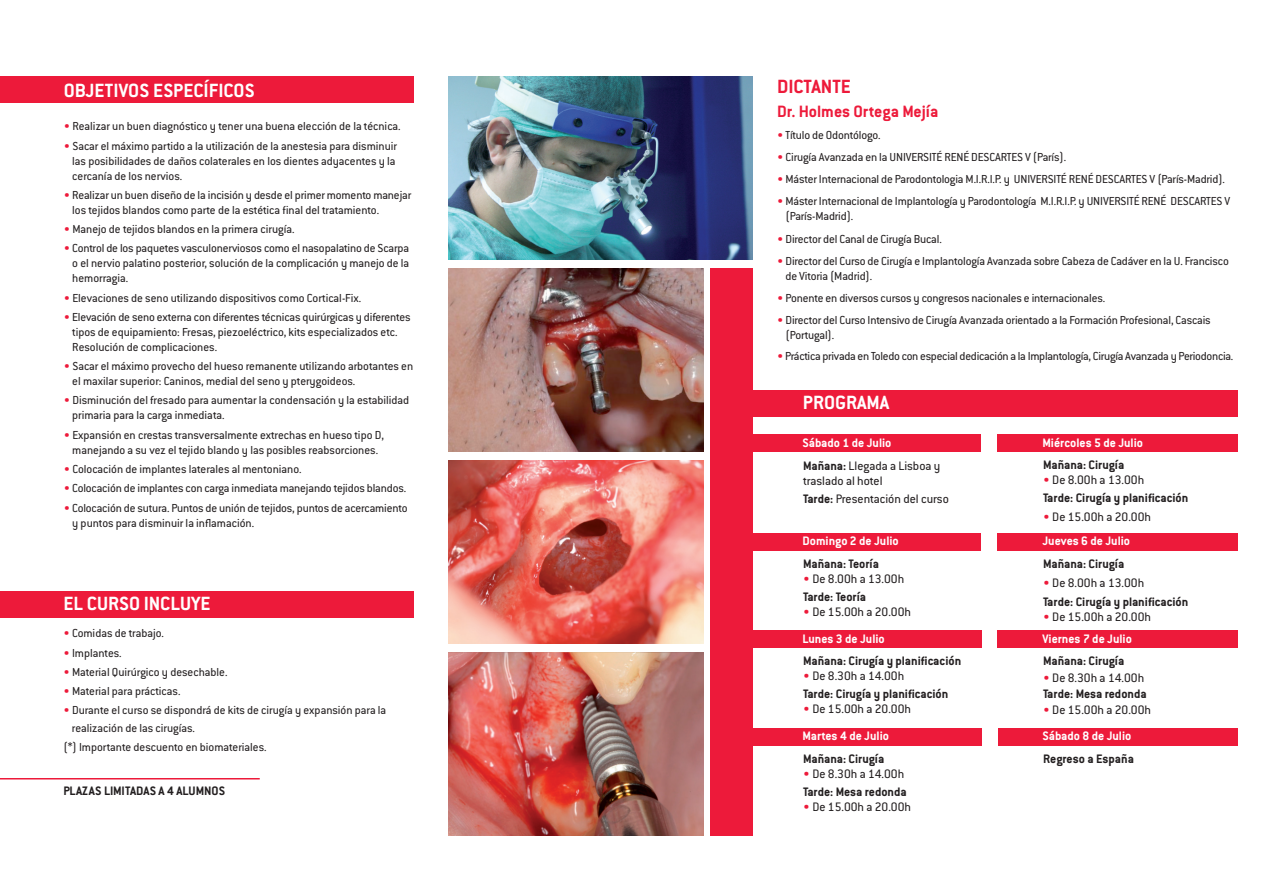
<style>
.page{position:relative;width:1263px;height:893px;background:#fff}
.page>*{position:absolute;margin:0;border:0;box-sizing:border-box;transform-origin:0 0}
.t1{font:700 21px "Conduit ITC Std";color:#fff}
.t2{font:700 21px "Conduit ITC Std";color:#ed1a3a}
.t3{font:700 18px "Conduit ITC Std";color:#ed1a3a}
.t4{font:700 13.5px "Conduit ITC Std";color:#231f20}
.t5{font:13.5px "Conduit ITC Std";color:#231f20}
.t6{font:700 13.5px "Conduit ITC Std";color:#fff}
.t7{font:12.75px "Conduit ITC Std";color:#231f20}
.t8{font:12.75px "Conduit ITC Std";letter-spacing:-.02em;color:#231f20}
.s1{color:#ed1a3a}
.s2{font-weight:700}
</style>
<div class="page">
<div style="left:746px;top:434px;width:234px;height:18px;background:#ed1a3a"></div>
<div style="left:746px;top:533px;width:234px;height:17px;background:#ed1a3a"></div>
<div style="left:746px;top:630px;width:235px;height:18px;background:#ed1a3a"></div>
<div style="left:746px;top:728px;width:235px;height:18px;background:#ed1a3a"></div>
<div style="left:0;top:76px;width:413px;height:27px;background:#ed1a3a"></div>
<div style="left:0;top:591px;width:413px;height:26px;background:#ed1a3a"></div>
<div style="left:746px;top:390px;width:491px;height:26px;background:#ed1a3a"></div>
<div style="left:710px;top:268px;width:42px;height:568px;background:#ed1a3a"></div>
<img style="left:449px;top:76px;width:303px;height:183px">
<img style="left:449px;top:268px;width:255px;height:183px">
<img style="left:449px;top:461px;width:255px;height:182px">
<img style="left:449px;top:653px;width:255px;height:183px">
<hr style="left:0;top:778px;width:260px;height:1px;background:#ed1a3a">
<div style="left:997px;top:434px;width:240px;height:18px;background:#ed1a3a"></div>
<div style="left:997px;top:533px;width:240px;height:17px;background:#ed1a3a"></div>
<div style="left:997px;top:630px;width:240px;height:18px;background:#ed1a3a"></div>
<div style="left:998px;top:728px;width:239px;height:18px;background:#ed1a3a"></div>
<p class="t1" style="left:64px;top:77px;width:192px">OBJETIVOS ESPECÍFICOS</p>
<p class="t2" style="left:777px;top:74px;width:75px">DICTANTE</p>
<p class="t7" style="left:64px;top:119px;width:338px"><span class="s1">•</span> Realizar un buen diagnóstico y tener una buena elección de la técnica.</p>
<p class="t7" style="left:64px;top:138px;width:335px"><span class="s1">•</span> Sacar el máximo partido a la utilización de la anestesia para disminuir</p>
<p class="t7" style="left:72px;top:153px;width:325px">las posibilidades de daños colaterales en los dientes adyacentes y la</p>
<p class="t7" style="left:72px;top:168px;width:111px">cercanía de los nervios.</p>
<p class="t7" style="left:64px;top:187px;width:349px"><span class="s1">•</span> Realizar un buen diseño de la incisión y desde el primer momento manejar</p>
<p class="t7" style="left:72px;top:202px;width:308px">los tejidos blandos como parte de la estética final del tratamiento.</p>
<p class="t7" style="left:64px;top:222px;width:232px"><span class="s1">•</span> Manejo de tejidos blandos en la primera cirugía.</p>
<p class="t7" style="left:64px;top:241px;width:347px"><span class="s1">•</span> Control de los paquetes vasculonerviosos como el nasopalatino de Scarpa</p>
<p class="t7" style="left:72px;top:256px;width:338px">o el nervio palatino posterior, solución de la complicación y manejo de la</p>
<p class="t7" style="left:72px;top:271px;width:57px">hemorragia.</p>
<p class="t7" style="left:64px;top:290px;width:299px"><span class="s1">•</span> Elevaciones de seno utilizando dispositivos como Cortical-Fix.</p>
<p class="t7" style="left:64px;top:309px;width:348px"><span class="s1">•</span> Elevación de seno externa con diferentes técnicas quirúrgicas y diferentes</p>
<p class="t7" style="left:72px;top:324px;width:327px">tipos de equipamiento: Fresas, piezoeléctrico, kits especializados etc.</p>
<p class="t7" style="left:72px;top:339px;width:146px">Resolución de complicaciones.</p>
<p class="t7" style="left:64px;top:359px;width:351px"><span class="s1">•</span> Sacar el máximo provecho del hueso remanente utilizando arbotantes en</p>
<p class="t7" style="left:72px;top:374px;width:285px">el maxilar superior: Caninos, medial del seno y pterygoideos.</p>
<p class="t7" style="left:64px;top:393px;width:347px"><span class="s1">•</span> Disminución del fresado para aumentar la condensación y la estabilidad</p>
<p class="t7" style="left:72px;top:408px;width:154px">primaria para la carga inmediata.</p>
<p class="t7" style="left:64px;top:427px;width:322px"><span class="s1">•</span> Expansión en crestas transversalmente extrechas en hueso tipo D,</p>
<p class="t7" style="left:72px;top:442px;width:307px">manejando a su vez el tejido blando y las posibles reabsorciones.</p>
<p class="t7" style="left:64px;top:461px;width:239px"><span class="s1">•</span> Colocación de implantes laterales al mentoniano.</p>
<p class="t7" style="left:64px;top:481px;width:344px"><span class="s1">•</span> Colocación de implantes con carga inmediata manejando tejidos blandos.</p>
<p class="t7" style="left:64px;top:500px;width:345px"><span class="s1">•</span> Colocación de sutura. Puntos de unión de tejidos, puntos de acercamiento</p>
<p class="t7" style="left:72px;top:515px;width:183px">y puntos para disminuir la inflamación.</p>
<p class="t1" style="left:63px;top:591px;width:149px">EL CURSO INCLUYE</p>
<p class="t7" style="left:63px;top:626px;width:102px"><span class="s1">•</span> Comidas de trabajo.</p>
<p class="t7" style="left:63px;top:645px;width:60px"><span class="s1">•</span> Implantes.</p>
<p class="t7" style="left:63px;top:664px;width:166px"><span class="s1">•</span> Material Quirúrgico y desechable.</p>
<p class="t7" style="left:63px;top:683px;width:118px"><span class="s1">•</span> Material para prácticas.</p>
<p class="t7" style="left:63px;top:703px;width:324px"><span class="s1">•</span> Durante el curso se dispondrá de kits de cirugía y expansión para la</p>
<p class="t7" style="left:72px;top:720px;width:125px">realización de las cirugías.</p>
<p class="t7" style="left:63px;top:739px;width:205px">(*) Importante descuento en biomateriales.</p>
<p class="t4" style="left:63px;top:782px;width:163px">PLAZAS LIMITADAS A 4 ALUMNOS</p>
<p class="t3" style="left:777px;top:101px;width:163px">Dr. Holmes Ortega Mejía</p>
<p class="t7" style="left:777px;top:127px;width:105px"><span class="s1">•</span> Título de Odontólogo.</p>
<p class="t7" style="left:777px;top:149px;width:290px"><span class="s1">•</span> Cirugía Avanzada en la UNIVERSITÉ RENÉ DESCARTES V (París).</p>
<p class="t7" style="left:777px;top:171px;width:449px"><span class="s1">•</span> Máster Internacional de Parodontologia M.I.R.I.P. y UNIVERSITÉ RENÉ DESCARTES V (París-Madrid).</p>
<p class="t7" style="left:777px;top:194px;width:455px"><span class="s1">•</span> Máster Internacional de Implantología y Parodontología M.I.R.I.P. y UNIVERSITÉ RENÉ DESCARTES V</p>
<p class="t7" style="left:786px;top:209px;width:69px">(París-Madrid).</p>
<p class="t7" style="left:777px;top:231px;width:166px"><span class="s1">•</span> Director del Canal de Cirugía Bucal.</p>
<p class="t7" style="left:777px;top:253px;width:453px"><span class="s1">•</span> Director del Curso de Cirugía e Implantología Avanzada sobre Cabeza de Cadáver en la U. Francisco</p>
<p class="t7" style="left:786px;top:268px;width:88px">de Vitoria (Madrid).</p>
<p class="t7" style="left:777px;top:290px;width:330px"><span class="s1">•</span> Ponente en diversos cursos y congresos nacionales e internacionales.</p>
<p class="t7" style="left:777px;top:313px;width:435px"><span class="s1">•</span> Director del Curso Intensivo de Cirugía Avanzada orientado a la Formación Profesional, Cascais</p>
<p class="t7" style="left:786px;top:328px;width:50px">(Portugal).</p>
<p class="t8" style="left:777px;top:349px;width:458px"><span class="s1">•</span> Práctica privada en Toledo con especial dedicación a la Implantología, Cirugía Avanzada y Periodoncia.</p>
<p class="t1" style="left:803px;top:389px;width:88px">PROGRAMA</p>
<p class="t6" style="left:802px;top:434px;width:90px">Sábado 1 de Julio</p>
<p class="t6" style="left:1042px;top:434px;width:102px">Miércoles 5 de Julio</p>
<p class="t5" style="left:803px;top:458px;width:139px"><span class="s2">Mañana:</span> Llegada a Lisboa y</p>
<p class="t5" style="left:803px;top:473px;width:81px">traslado al hotel</p>
<p class="t5" style="left:803px;top:491px;width:147px"><span class="s2">Tarde:</span> Presentación del curso</p>
<p class="t4" style="left:1043px;top:457px;width:83px">Mañana: Cirugía</p>
<p class="t5" style="left:1043px;top:472px;width:103px"><span class="s1">•</span> De 8.00h a 13.00h</p>
<p class="t4" style="left:1043px;top:489px;width:147px">Tarde: Cirugía y planificación</p>
<p class="t5" style="left:1043px;top:509px;width:109px"><span class="s1">•</span> De 15.00h a 20.00h</p>
<p class="t6" style="left:802px;top:533px;width:98px">Domingo 2 de Julio</p>
<p class="t6" style="left:1042px;top:533px;width:89px">Jueves 6 de Julio</p>
<p class="t4" style="left:803px;top:556px;width:77px">Mañana: Teoría</p>
<p class="t5" style="left:803px;top:571px;width:103px"><span class="s1">•</span> De 8.00h a 13.00h</p>
<p class="t4" style="left:803px;top:588px;width:64px">Tarde: Teoría</p>
<p class="t5" style="left:803px;top:603px;width:109px"><span class="s1">•</span> De 15.00h a 20.00h</p>
<p class="t4" style="left:1043px;top:556px;width:83px">Mañana: Cirugía</p>
<p class="t5" style="left:1043px;top:575px;width:103px"><span class="s1">•</span> De 8.00h a 13.00h</p>
<p class="t4" style="left:1043px;top:594px;width:147px">Tarde: Cirugía y planificación</p>
<p class="t5" style="left:1043px;top:609px;width:109px"><span class="s1">•</span> De 15.00h a 20.00h</p>
<p class="t6" style="left:802px;top:630px;width:84px">Lunes 3 de Julio</p>
<p class="t6" style="left:1042px;top:630px;width:91px">Viernes 7 de Julio</p>
<p class="t4" style="left:803px;top:653px;width:160px">Mañana: Cirugía y planificación</p>
<p class="t5" style="left:803px;top:668px;width:103px"><span class="s1">•</span> De 8.30h a 14.00h</p>
<p class="t4" style="left:803px;top:686px;width:147px">Tarde: Cirugía y planificación</p>
<p class="t5" style="left:803px;top:701px;width:109px"><span class="s1">•</span> De 15.00h a 20.00h</p>
<p class="t4" style="left:1043px;top:653px;width:83px">Mañana: Cirugía</p>
<p class="t5" style="left:1043px;top:669px;width:103px"><span class="s1">•</span> De 8.30h a 14.00h</p>
<p class="t4" style="left:1043px;top:685px;width:105px">Tarde: Mesa redonda</p>
<p class="t5" style="left:1043px;top:702px;width:109px"><span class="s1">•</span> De 15.00h a 20.00h</p>
<p class="t6" style="left:802px;top:728px;width:88px">Martes 4 de Julio</p>
<p class="t6" style="left:1042px;top:728px;width:90px">Sábado 8 de Julio</p>
<p class="t4" style="left:803px;top:751px;width:83px">Mañana: Cirugía</p>
<p class="t5" style="left:803px;top:766px;width:103px"><span class="s1">•</span> De 8.30h a 14.00h</p>
<p class="t4" style="left:803px;top:783px;width:105px">Tarde: Mesa redonda</p>
<p class="t5" style="left:803px;top:798px;width:109px"><span class="s1">•</span> De 15.00h a 20.00h</p>
<p class="t4" style="left:1043px;top:751px;width:92px">Regreso a España</p>
</div>
